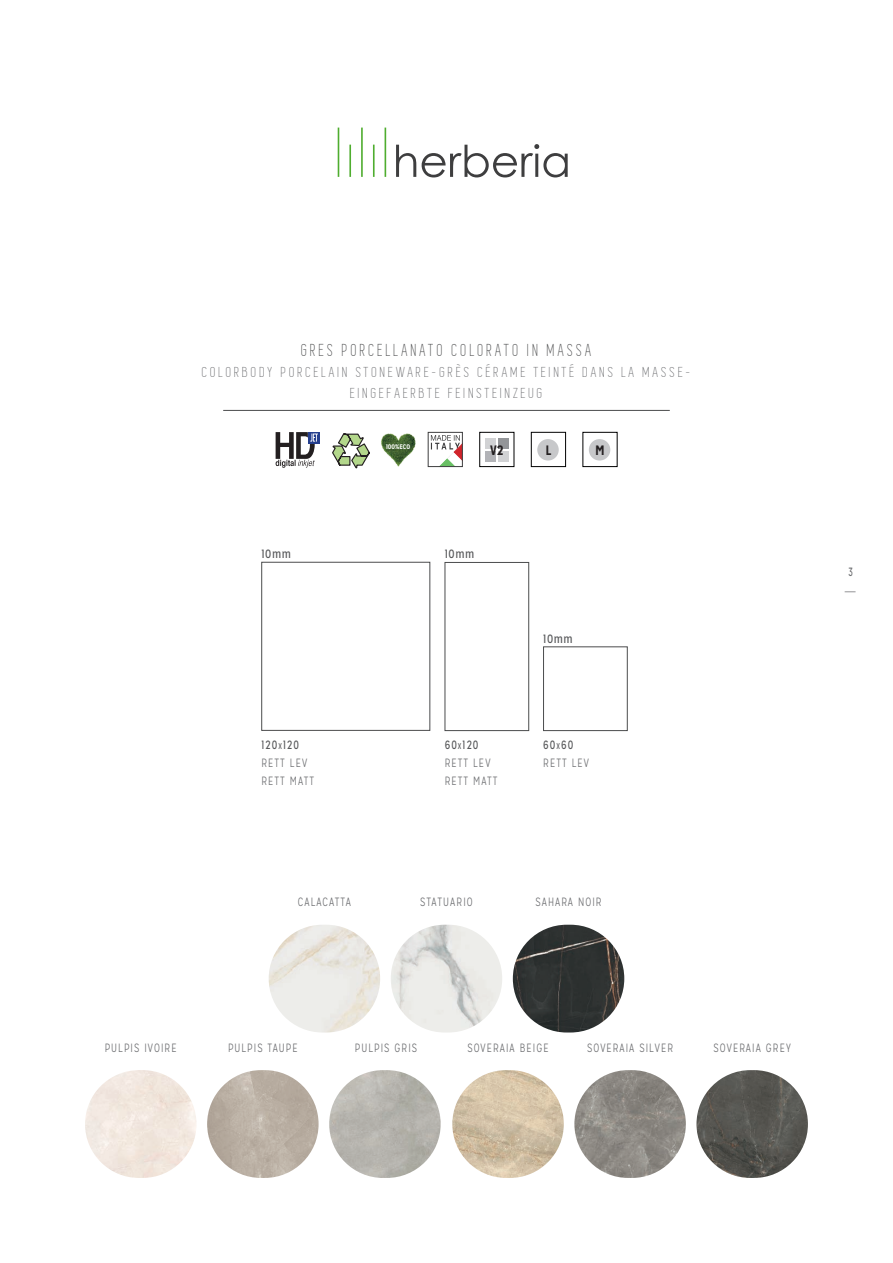
<style>
.page{position:relative;width:893px;height:1263px;background:#fff}
.page>*{position:absolute;margin:0;border:0;box-sizing:border-box;transform-origin:0 0}
.HEADER_2{font:18px "Simplifica";letter-spacing:.2em;color:#4b4c4d;scale:.9 1}
.t1{font:15px "Simplifica";letter-spacing:.2em;color:#6c6d70}
.t2{font:700 13.65px "Mission Gothic";color:#231f20}
.SECTION_HEADER_2{font:300 12px "Mission Gothic";letter-spacing:.1em;color:#6c6d70;scale:.9 1}
.SECTION_HEADER_1{font:300 12px "Mission Gothic";letter-spacing:.1em;color:#6c6d70;scale:.9 1}
.SECTION_HEADER_1-2{font:12px "Mission Gothic";letter-spacing:.1em;color:#57585a;scale:.9 1}
.t3{font:12px "Mission Gothic";letter-spacing:.05em;color:#57585a}
.t4{font:12px "Mission Gothic";color:#6c6d70;scale:.75 1}
.t5{font:700 6.75px "Mission Gothic";color:#fff}
.s1{font-style:inherit}
.s2{font-size:8.4px}
</style>
<div class="page">
<div style="left:531px;top:432px;width:35px;height:35px;background:#fff;border:1px solid #000"></div>
<div style="left:537px;top:439px;width:22px;height:21px;background:#c7c8ca;border-radius:50%"></div>
<div style="left:583px;top:432px;width:34px;height:35px;background:#fff;border:1px solid #000"></div>
<div style="left:589px;top:439px;width:21px;height:21px;background:#c7c8ca;border-radius:50%"></div>
<svg style="left:332px;top:433px;width:38px;height:36px"></svg>
<div style="left:308px;top:432px;width:12px;height:11px;background:#253f8e"></div>
<svg style="left:276px;top:432px;width:42px;height:36px"></svg>
<svg style="left:430px;top:435px;width:1px;height:14px"></svg>
<div style="left:428px;top:432px;width:35px;height:35px;border:1px solid #3e3e3f"></div>
<svg style="left:431px;top:435px;width:31px;height:32px"></svg>
<div style="left:479px;top:432px;width:35px;height:35px;background:#fff;border:1px solid #000"></div>
<div style="left:485px;top:438px;width:11px;height:11px;background:#d1d2d4"></div>
<div style="left:498px;top:438px;width:11px;height:11px;background:#939598"></div>
<div style="left:498px;top:451px;width:11px;height:11px;background:#d1d2d4"></div>
<div style="left:485px;top:451px;width:11px;height:11px;background:#b2b3b7"></div>
<hr style="left:223px;top:410px;width:447px;height:1px;background:#4b4c4d">
<img style="left:452px;top:1070px;width:112px;height:108px;border-radius:54px">
<img style="left:574px;top:1070px;width:112px;height:108px;border-radius:54px">
<img style="left:696px;top:1070px;width:112px;height:108px;border-radius:54px">
<img style="left:269px;top:925px;width:111px;height:107px;border-radius:54px">
<img style="left:207px;top:1070px;width:112px;height:108px;border-radius:54px">
<img style="left:513px;top:925px;width:111px;height:107px;border-radius:54px">
<img style="left:329px;top:1070px;width:112px;height:108px;border-radius:54px">
<img style="left:85px;top:1070px;width:111px;height:108px;border-radius:54px">
<img style="left:391px;top:925px;width:111px;height:107px;border-radius:54px">
<div style="left:261px;top:562px;width:169px;height:169px;border:1px solid #4b4c4d"></div>
<div style="left:445px;top:562px;width:84px;height:169px;border:1px solid #4b4c4d"></div>
<div style="left:543px;top:646px;width:85px;height:85px;border:1px solid #4b4c4d"></div>
<svg style="left:396px;top:144px;width:172px;height:33px"></svg>
<hr style="left:338px;top:128px;width:1px;height:49px;background:#4fad2f">
<hr style="left:361px;top:128px;width:2px;height:49px;background:#4fad2f">
<hr style="left:373px;top:145px;width:2px;height:32px;background:#4fad2f">
<hr style="left:385px;top:128px;width:1px;height:49px;background:#4fad2f">
<hr style="left:349px;top:145px;width:2px;height:32px;background:#4fad2f">
<p class="HEADER_2" style="left:301px;top:341px;width:324px">GRES PORCELLANATO COLORATO IN MASSA</p>
<p class="t1" style="left:202px;top:364px;width:490px">COLORBODY PORCELAIN STONEWARE-<span class="s1">GRÈS CÉRAME TEINTÉ DANS LA MASSE</span>-</p>
<p class="t1" style="left:350px;top:385px;width:194px">EINGEFAERBTE FEINSTEINZEUG</p>
<p class="t5" style="left:386px;top:443px;width:26px">100%ECO</p>
<p class="t2" style="left:490px;top:442px;width:15px">V2</p>
<p class="t2" style="left:545px;top:442px;width:7px">L</p>
<p class="t2" style="left:595px;top:442px;width:11px">M</p>
<p class="t3" style="left:261px;top:546px;width:31px">10mm</p>
<p class="t3" style="left:445px;top:546px;width:31px">10mm</p>
<p class="t3" style="left:543px;top:631px;width:31px">10mm</p>
<p class="SECTION_HEADER_1-2" style="left:261px;top:737px;width:43px">120<span class="s2">X</span>120</p>
<p class="SECTION_HEADER_1" style="left:261px;top:755px;width:52px">RETT LEV</p>
<p class="SECTION_HEADER_1" style="left:261px;top:773px;width:60px">RETT MATT</p>
<p class="SECTION_HEADER_1-2" style="left:445px;top:737px;width:39px">60<span class="s2">X</span>120</p>
<p class="SECTION_HEADER_1" style="left:445px;top:755px;width:52px">RETT LEV</p>
<p class="SECTION_HEADER_1" style="left:445px;top:773px;width:60px">RETT MATT</p>
<p class="SECTION_HEADER_1-2" style="left:543px;top:737px;width:35px">60<span class="s2">X</span>60</p>
<p class="SECTION_HEADER_1" style="left:543px;top:756px;width:52px">RETT LEV</p>
<p class="SECTION_HEADER_2" style="left:298px;top:895px;width:60px">CALACATTA</p>
<p class="SECTION_HEADER_2" style="left:420px;top:895px;width:60px">STATUARIO</p>
<p class="SECTION_HEADER_2" style="left:535px;top:895px;width:75px">SAHARA NOIR</p>
<p class="t4" style="left:848px;top:564px;width:7px">3</p>
<p class="SECTION_HEADER_2" style="left:843px;top:593px;width:4px;rotate:-90deg">|</p>
<p class="SECTION_HEADER_2" style="left:105px;top:1041px;width:82px">PULPIS IVOIRE</p>
<p class="SECTION_HEADER_2" style="left:228px;top:1041px;width:79px">PULPIS TAUPE</p>
<p class="SECTION_HEADER_2" style="left:355px;top:1041px;width:71px">PULPIS GRIS</p>
<p class="SECTION_HEADER_2" style="left:467px;top:1041px;width:92px">SOVERAIA BEIGE</p>
<p class="SECTION_HEADER_2" style="left:587px;top:1041px;width:97px">SOVERAIA SILVER</p>
<p class="SECTION_HEADER_2" style="left:713px;top:1041px;width:87px">SOVERAIA GREY</p>
</div>
